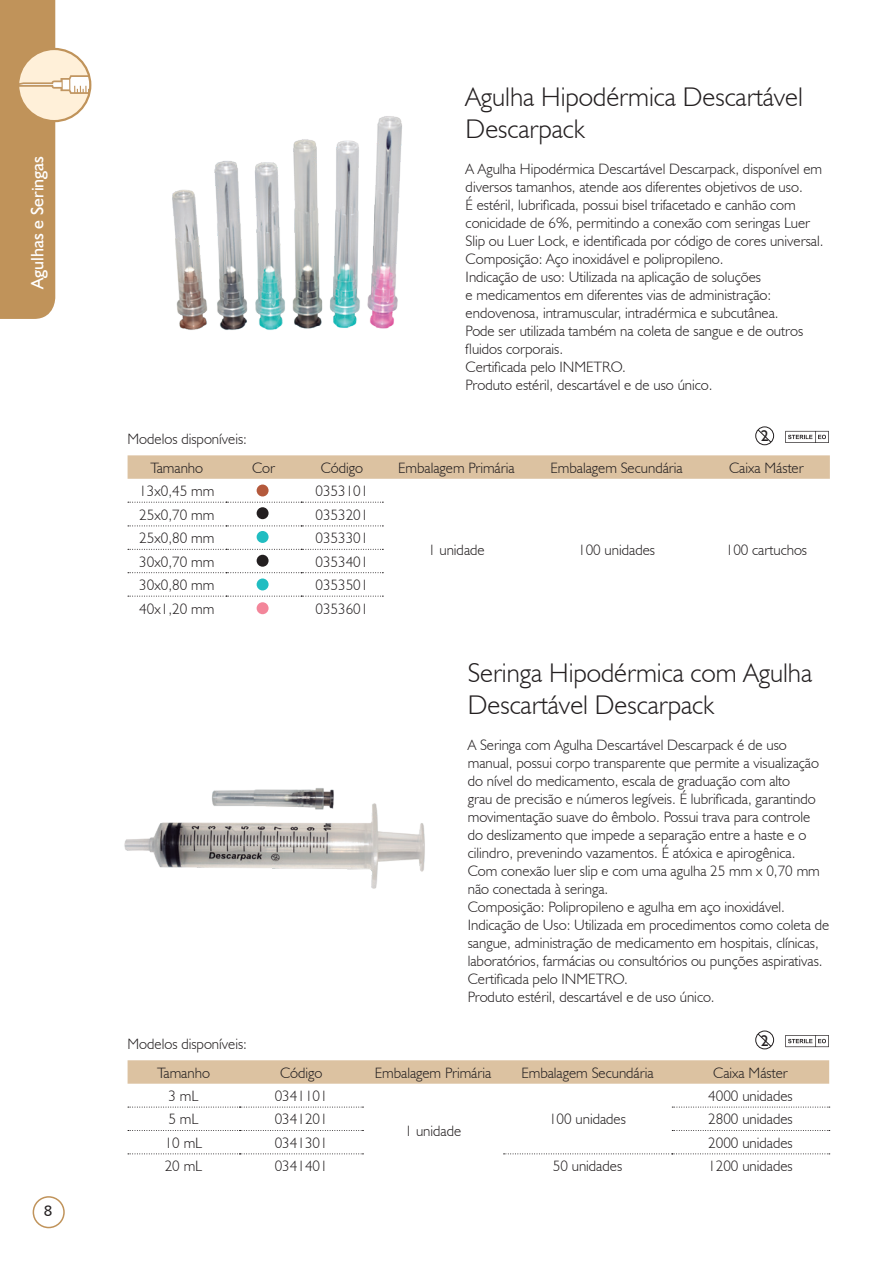
<style>
.page{position:relative;width:893px;height:1263px;background:#fff}
.page>*{position:absolute;margin:0;border:0;box-sizing:border-box;transform-origin:0 0}
.titulos{font:300 27px/32.4px "Humanist 521 BT";color:#231f20}
.t1{font:18px "Humanist 521 BT";color:#fff}
.texto{font:300 15px/18px "Humanist 521 BT";color:#231f20}
.t2{font:15px "Humanist 521 BT";color:#231f20}
.t3{font:15px "Humanist 777 BT Roman B";color:#231f20}
.s1{font-size:15.6px}
</style>
<div class="page">
<svg style="left:128px;top:455px;width:702px;height:24px;background:#dcc3a3"></svg>
<svg style="left:128px;top:502px;width:255px;height:1px"></svg>
<svg style="left:128px;top:525px;width:255px;height:1px"></svg>
<svg style="left:128px;top:549px;width:255px;height:1px"></svg>
<svg style="left:128px;top:572px;width:255px;height:1px"></svg>
<svg style="left:128px;top:596px;width:255px;height:1px"></svg>
<svg style="left:128px;top:1060px;width:701px;height:24px;background:#dcc3a3"></svg>
<svg style="left:128px;top:1107px;width:235px;height:1px"></svg>
<svg style="left:672px;top:1107px;width:158px;height:1px"></svg>
<svg style="left:128px;top:1130px;width:235px;height:1px"></svg>
<svg style="left:672px;top:1130px;width:158px;height:1px"></svg>
<svg style="left:128px;top:1153px;width:235px;height:1px"></svg>
<svg style="left:504px;top:1153px;width:326px;height:1px"></svg>
<img style="left:172px;top:116px;width:230px;height:214px">
<img style="left:124px;top:788px;width:301px;height:101px">
<div style="left:257px;top:484px;width:12px;height:12px;background:#b4593c;border-radius:50%"></div>
<div style="left:257px;top:507px;width:12px;height:12px;background:#231f20;border-radius:50%"></div>
<div style="left:257px;top:531px;width:12px;height:12px;background:#21bdc1;border-radius:50%"></div>
<div style="left:257px;top:555px;width:12px;height:12px;background:#231f20;border-radius:50%"></div>
<div style="left:257px;top:578px;width:12px;height:12px;background:#21bdc1;border-radius:50%"></div>
<div style="left:257px;top:602px;width:12px;height:12px;background:#f3869a;border-radius:50%"></div>
<svg style="left:785px;top:431px;width:44px;height:12px"></svg>
<svg style="left:785px;top:1035px;width:44px;height:12px"></svg>
<div style="left:755px;top:426px;width:19px;height:19px;border:1px solid #231f20;border-radius:50%"></div>
<svg style="left:757px;top:429px;width:15px;height:14px"></svg>
<div style="left:755px;top:1030px;width:19px;height:19px;border:1px solid #231f20;border-radius:50%"></div>
<svg style="left:757px;top:1033px;width:15px;height:14px"></svg>
<div style="left:33px;top:1196px;width:32px;height:32px;border:2px solid #c0935a;border-radius:50%"></div>
<svg style="left:0;top:0;width:90px;height:319px"></svg>
<div style="left:17px;top:48px;width:74px;height:74px;border:2px solid #c0935a;border-radius:50%"></div>
<p class="t1" style="left:26px;top:289px;width:134px;rotate:-90deg">Agulhas e Seringas</p>
<p class="t3" style="left:44px;top:1202px;width:10px">8</p>
<p class="texto" style="left:128px;top:429px;width:121px">Modelos disponíveis:</p>
<p class="titulos" style="left:466px;top:80px;width:339px">Agulha Hipodérmica Descartável<br>Descarpack</p>
<p class="texto" style="left:466px;top:160px;width:359px">A Agulha Hipodérmica Descartável Descarpack, disponível em diversos tamanhos, atende aos diferentes objetivos de uso.<br>É estéril, lubrificada, possui bisel trifacetado e canhão com conicidade de 6%, permitindo a conexão com seringas Luer Slip ou Luer Lock, e identificada por código de cores universal.</p>
<p class="texto" style="left:466px;top:250px;width:259px">Composição: Aço inoxidável e polipropileno.</p>
<p class="texto" style="left:466px;top:268px;width:315px">Indicação de uso: Utilizada na aplicação de soluções<br>e medicamentos em diferentes vias de administração: endovenosa, intramuscular, intradérmica e subcutânea.</p>
<p class="texto" style="left:466px;top:322px;width:339px">Pode ser utilizada também na coleta de sangue e de outros fluidos corporais.</p>
<p class="texto" style="left:466px;top:358px;width:162px">Certificada pelo INMETRO.</p>
<p class="texto" style="left:466px;top:376px;width:248px">Produto estéril, descartável e de uso único.</p>
<p class="t2" style="left:734px;top:427px;width:36px">N <span class="s1">2</span></p>
<p class="texto" style="left:150px;top:458px;width:54px">Tamanho</p>
<p class="texto" style="left:252px;top:458px;width:25px">Cor</p>
<p class="texto" style="left:321px;top:458px;width:44px">Código</p>
<p class="texto" style="left:398px;top:458px;width:118px">Embalagem Primária</p>
<p class="texto" style="left:550px;top:458px;width:134px">Embalagem Secundária</p>
<p class="texto" style="left:729px;top:458px;width:76px">Caixa Máster</p>
<p class="texto" style="left:139px;top:482px;width:77px">13x0,45 mm</p>
<p class="texto" style="left:315px;top:482px;width:55px">0353101</p>
<p class="texto" style="left:139px;top:505px;width:77px">25x0,70 mm</p>
<p class="texto" style="left:315px;top:505px;width:55px">0353201</p>
<p class="texto" style="left:139px;top:529px;width:77px">25x0,80 mm</p>
<p class="texto" style="left:315px;top:529px;width:55px">0353301</p>
<p class="texto" style="left:139px;top:552px;width:77px">30x0,70 mm</p>
<p class="texto" style="left:315px;top:552px;width:55px">0353401</p>
<p class="texto" style="left:139px;top:576px;width:77px">30x0,80 mm</p>
<p class="texto" style="left:315px;top:576px;width:55px">0353501</p>
<p class="texto" style="left:139px;top:599px;width:77px">40x1,20 mm</p>
<p class="texto" style="left:315px;top:599px;width:55px">0353601</p>
<p class="texto" style="left:128px;top:1034px;width:121px">Modelos disponíveis:</p>
<p class="texto" style="left:428px;top:540px;width:58px">1 unidade</p>
<p class="texto" style="left:578px;top:540px;width:78px">100 unidades</p>
<p class="texto" style="left:726px;top:540px;width:83px">100 cartuchos</p>
<p class="titulos" style="left:468px;top:656px;width:346px">Seringa Hipodérmica com Agulha<br>Descartável Descarpack</p>
<p class="texto" style="left:468px;top:736px;width:353px">A Seringa com Agulha Descartável Descarpack é de uso manual, possui corpo transparente que permite a visualização do nível do medicamento, escala de graduação com alto<br>grau de precisão e números legíveis. É lubrificada, garantindo movimentação suave do êmbolo. Possui trava para controle do deslizamento que impede a separação entre a haste e o cilindro, prevenindo vazamentos. É atóxica e apirogênica.</p>
<p class="texto" style="left:468px;top:862px;width:354px">Com conexão luer slip e com uma agulha 25 mm x 0,70 mm não conectada à seringa.</p>
<p class="texto" style="left:468px;top:898px;width:319px">Composição: Polipropileno e agulha em aço inoxidável.</p>
<p class="texto" style="left:468px;top:916px;width:363px">Indicação de Uso: Utilizada em procedimentos como coleta de sangue, administração de medicamento em hospitais, clínicas, laboratórios, farmácias ou consultórios ou punções aspirativas.</p>
<p class="texto" style="left:468px;top:970px;width:162px">Certificada pelo INMETRO.</p>
<p class="texto" style="left:468px;top:988px;width:248px">Produto estéril, descartável e de uso único.</p>
<p class="t2" style="left:734px;top:1031px;width:36px">N <span class="s1">2</span></p>
<p class="texto" style="left:157px;top:1063px;width:54px">Tamanho</p>
<p class="texto" style="left:280px;top:1063px;width:44px">Código</p>
<p class="texto" style="left:375px;top:1063px;width:118px">Embalagem Primária</p>
<p class="texto" style="left:521px;top:1063px;width:134px">Embalagem Secundária</p>
<p class="texto" style="left:713px;top:1063px;width:76px">Caixa Máster</p>
<p class="texto" style="left:169px;top:1087px;width:32px">3 mL</p>
<p class="texto" style="left:275px;top:1087px;width:55px">0341101</p>
<p class="texto" style="left:405px;top:1122px;width:58px">1 unidade</p>
<p class="texto" style="left:708px;top:1087px;width:86px">4000 unidades</p>
<p class="texto" style="left:169px;top:1110px;width:32px">5 mL</p>
<p class="texto" style="left:275px;top:1110px;width:55px">0341201</p>
<p class="texto" style="left:708px;top:1110px;width:86px">2800 unidades</p>
<p class="texto" style="left:165px;top:1133px;width:39px">10 mL</p>
<p class="texto" style="left:275px;top:1133px;width:55px">0341301</p>
<p class="texto" style="left:708px;top:1133px;width:86px">2000 unidades</p>
<p class="texto" style="left:165px;top:1157px;width:39px">20 mL</p>
<p class="texto" style="left:275px;top:1157px;width:55px">0341401</p>
<p class="texto" style="left:553px;top:1157px;width:71px">50 unidades</p>
<p class="texto" style="left:708px;top:1157px;width:86px">1200 unidades</p>
<p class="texto" style="left:549px;top:1110px;width:78px">100 unidades</p>
</div>
